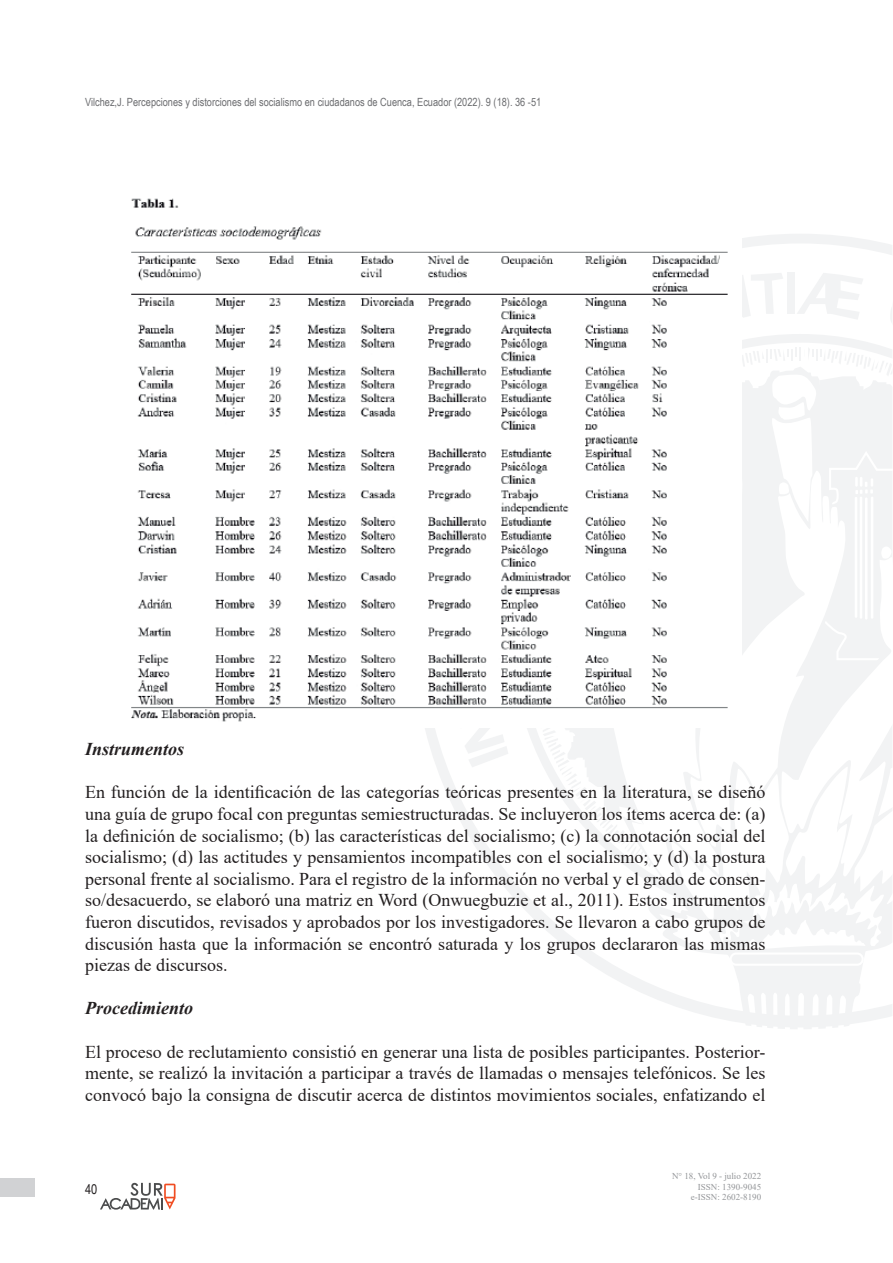
<style>
.page{position:relative;width:893px;height:1263px;background:#fff}
.page>*{position:absolute;margin:0;border:0;box-sizing:border-box;transform-origin:0 0}
.t1{font:18px/21.6px "Times New Roman";color:#231f20;text-align:justify}
.t2{font:italic 700 18px "Times New Roman";color:#231f20}
.t3{font:13.5px "Arial Narrow";color:#231f20}
.t4{font:11.25px "Arial Narrow";color:#6c6d70}
.t5{font:9px/10.8px "Times New Roman";color:#939598;text-align:right}
</style>
<div class="page">
<div style="left:0;top:1178px;width:34px;height:18px;background:#d1d2d4"></div>
<svg style="left:425px;top:234px;width:467px;height:795px"></svg>
<svg style="left:100px;top:1183px;width:76px;height:26px"></svg>
<img style="left:131px;top:198px;width:611px;height:530px">
<p class="t4" style="left:85px;top:94px;width:458px">Vilchez,J. Percepciones y distorciones del socialismo en ciudadanos de Cuenca, Ecuador (2022). 9 (18). 36 -51</p>
<p class="t2" style="left:85px;top:736px;width:101px">Instrumentos</p>
<p class="t1" style="left:85px;top:781px;width:682px">En función de la identificación de las categorías teóricas presentes en la literatura, se diseñó una guía de grupo focal con preguntas semiestructuradas. Se incluyeron los ítems acerca de: (a) la definición de socialismo; (b) las características del socialismo; (c) la connotación social del socialismo; (d) las actitudes y pensamientos incompatibles con el socialismo; y (d) la postura personal frente al socialismo. Para el registro de la información no verbal y el grado de consen&shy;so/desacuerdo, se elaboró una matriz en Word (Onwuegbuzie et al., 2011). Estos instrumentos fueron discutidos, revisados y aprobados por los investigadores. Se llevaron a cabo grupos de discusión hasta que la información se encontró saturada y los grupos declararon las mismas piezas de discursos.</p>
<p class="t2" style="left:85px;top:996px;width:109px">Procedimiento</p>
<p class="t1" style="left:85px;top:1040px;width:682px">El proceso de reclutamiento consistió en generar una lista de posibles participantes. Posterior&shy;mente, se realizó la invitación a participar a través de llamadas o mensajes telefónicos. Se les convocó bajo la consigna de discutir acerca de distintos movimientos sociales, enfatizando el</p>
<p class="t3" style="left:85px;top:1179px;width:14px">40</p>
<p class="t5" style="left:672px;top:1170px;width:91px">N° 18, Vol 9 - julio 2022<br>ISSN: 1390-9045 e-ISSN: 2602-8190</p>
</div>
